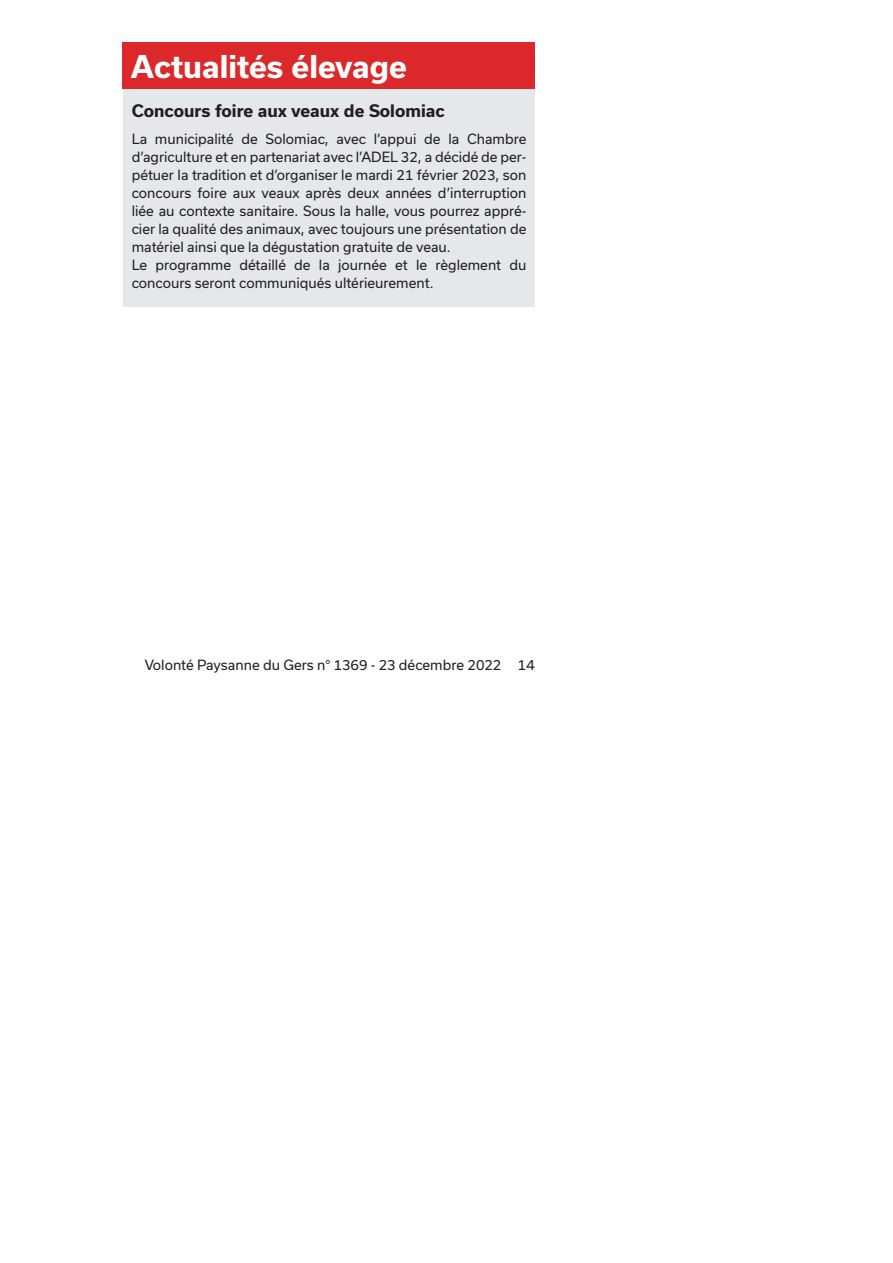
<style>
.page{position:relative;width:893px;height:1263px;background:#fff}
.page>*{position:absolute;margin:0;border:0;box-sizing:border-box;transform-origin:0 0}
.t1{font:700 30px "Usual";color:#fff}
.t2{font:700 16.5px "Usual";color:#231f20}
.t3{font:13.5px/18px "Usual";color:#231f20}
</style>
<div class="page">
<div style="left:123px;top:77px;width:412px;height:230px;background:#e6e7e9"></div>
<div style="left:122px;top:43px;width:413px;height:46px;background:#dd282b"></div>
<h1 class="t1" style="left:131px;top:49px;width:277px">Actualités élevage</h1>
<p class="t2" style="left:132px;top:102px;width:314px">Concours foire aux veaux de Solomiac</p>
<p class="t3" style="left:132px;top:130px;width:396px">La municipalité de Solomiac, avec l’appui de la Chambre d’agriculture et en partenariat avec l’ADEL 32, a décidé de per&shy;pétuer la tradition et d’organiser le mardi 21 février 2023, son concours foire aux veaux après deux années d’interruption liée au contexte sanitaire. Sous la halle, vous pourrez appré&shy;cier la qualité des animaux, avec toujours une présentation de matériel ainsi que la dégustation gratuite de veau.<br>Le programme détaillé de la journée et le règlement du concours seront communiqués ultérieurement.</p>
<p class="t3" style="left:145px;top:656px;width:392px">Volonté Paysanne du Gers n° 1369 - 23 décembre 2022 14</p>
</div>
